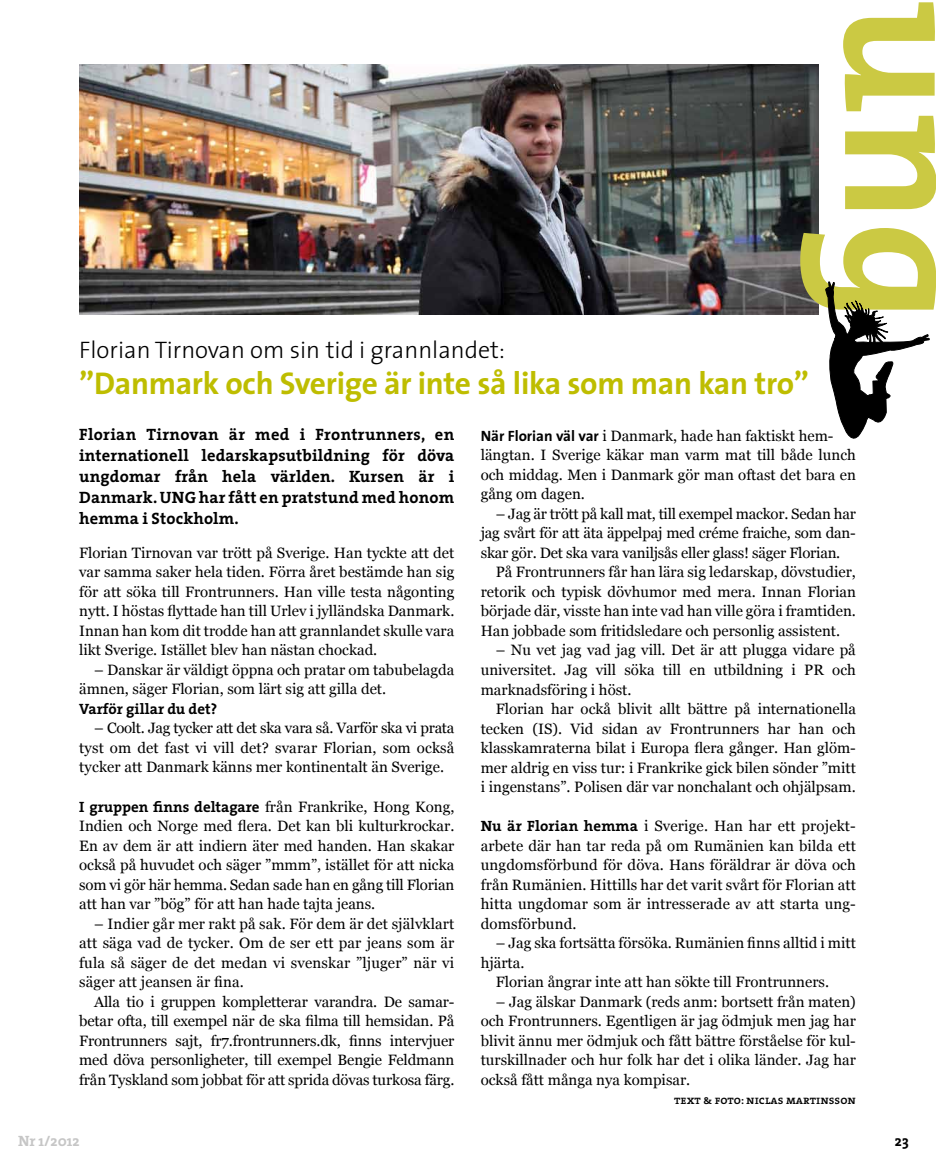
<style>
.page{position:relative;width:936px;height:1170px;background:#fff}
.page>*{position:absolute;margin:0;border:0;box-sizing:border-box;transform-origin:0 0}
.t1{font:700 180px "The Mix";color:#cbc943}
.t2{font:700 31.5px "The Sans";letter-spacing:-.01em;color:#bebd00}
.t3{font:300 24px "The Sans";color:#000}
.t4{font:700 16.5px/21px "The Serif";letter-spacing:.01em;color:#000;text-align:justify}
.t5{font:15px/19.5px "Georgia";color:#000;text-align:justify}
.t6{font:700 15px "The Serif";color:#000}
.t7{font:700 15px "The Serif";color:#c6c6c6}
.t8{font:12px "The Serif Semi Bold Caps";color:#000}
.s1{font-family:"The Serif";font-weight:700}
.s2{font-family:"The Sans";font-weight:700}
</style>
<div class="page">
<img style="left:79px;top:64px;width:739px;height:251px">
<svg style="left:825px;top:281px;width:104px;height:158px"></svg>
<h3 class="t3" style="left:79px;top:330px;width:427px">Florian Tirnovan om sin tid i grannlandet:</h3>
<h1 class="t1" style="left:1056px;top:0;width:323px;rotate:90deg">ung</h1>
<h2 class="t2" style="left:79px;top:357px;width:731px">”Danmark och Sverige är inte så lika som man kan tro”</h2>
<p class="t4" style="left:79px;top:423px;width:376px">Florian Tirnovan är med i Frontrunners, en internationell ledarskapsutbildning för döva ungdomar från hela världen. Kursen är i Danmark. UNG har fått en pratstund med honom hemma i Stockholm.</p>
<p class="t5" style="left:79px;top:543px;width:376px">Florian Tirnovan var trött på Sverige. Han tyckte att det var samma saker hela tiden. Förra året bestämde han sig för att söka till Frontrunners. Han ville testa någonting nytt. I höstas flyttade han till Urlev i jylländska Danmark.<br>Innan han kom dit trodde han att grannlandet skulle vara likt Sverige. Istället blev han nästan chockad.</p>
<p class="t5" style="left:79px;top:660px;width:376px;text-indent:15px">– Danskar är väldigt öppna och pratar om tabubelagda ämnen, säger Florian, som lärt sig att gilla det.</p>
<p class="t6" style="left:79px;top:696px;width:139px">Varför gillar du det?</p>
<p class="t5" style="left:79px;top:718px;width:377px;text-indent:15px">– Coolt. Jag tycker att det ska vara så. Varför ska vi prata tyst om det fast vi vill det? svarar Florian, som också tycker att Danmark känns mer kontinentalt än Sverige.</p>
<p class="t5" style="left:79px;top:796px;width:376px"><span class="s1">I gruppen finns deltagare</span> från Frankrike, Hong Kong, Indien och Norge med flera. Det kan bli kulturkrockar.<br>En av dem är att indiern äter med handen. Han skakar också på huvudet och säger ”mmm”, istället för att nicka som vi gör här hemma. Sedan sade han en gång till Florian att han var ”bög” för att han hade tajta jeans.</p>
<p class="t5" style="left:79px;top:913px;width:377px;text-indent:15px">– Indier går mer rakt på sak. För dem är det självklart att säga vad de tycker. Om de ser ett par jeans som är fula så säger de det medan vi svenskar ”ljuger” när vi säger att jeansen är fina.</p>
<p class="t5" style="left:79px;top:991px;width:377px;text-indent:15px">Alla tio i gruppen kompletterar varandra. De samar&shy;betar ofta, till exempel när de ska filma till hemsidan. På Frontrunners sajt, fr7.frontrunners.dk, finns intervjuer med döva personligheter, till exempel Bengie Feldmann från Tyskland som jobbat för att sprida dövas turkosa färg.</p>
<p class="t5" style="left:480px;top:426px;width:376px;text-align:left"><span class="s2">När Florian väl var</span> i Danmark, hade han faktiskt hem&shy;längtan. I Sverige käkar man varm mat till både lunch och middag. Men i Danmark gör man oftast det bara en gång om dagen.</p>
<p class="t5" style="left:480px;top:504px;width:376px;text-indent:15px">– Jag är trött på kall mat, till exempel mackor. Sedan har jag svårt för att äta äppelpaj med créme fraiche, som dan&shy;skar gör. Det ska vara vaniljsås eller glass! säger Florian.</p>
<p class="t5" style="left:480px;top:562px;width:376px;text-indent:15px">På Frontrunners får han lära sig ledarskap, dövstudier, retorik och typisk dövhumor med mera. Innan Florian började där, visste han inte vad han ville göra i framtiden.<br>Han jobbade som fritidsledare och personlig assistent.</p>
<p class="t5" style="left:480px;top:640px;width:376px;text-indent:15px">– Nu vet jag vad jag vill. Det är att plugga vidare på universitet. Jag vill söka till en utbildning i PR och marknadsföring i höst.</p>
<p class="t5" style="left:480px;top:699px;width:376px;text-indent:15px">Florian har ockå blivit allt bättre på internationella tecken (IS). Vid sidan av Frontrunners har han och klasskamraterna bilat i Europa flera gånger. Han glöm&shy;mer aldrig en viss tur: i Frankrike gick bilen sönder ”mitt i ingenstans”. Polisen där var nonchalant och ohjälpsam.</p>
<p class="t5" style="left:480px;top:816px;width:377px"><span class="s1">Nu är Florian hemma</span> i Sverige. Han har ett projekt&shy;arbete där han tar reda på om Rumänien kan bilda ett ungdomsförbund för döva. Hans föräldrar är döva och från Rumänien. Hittills har det varit svårt för Florian att hitta ungdomar som är intresserade av att starta ung&shy;domsförbund.</p>
<p class="t5" style="left:495px;top:933px;width:361px">– Jag ska fortsätta försöka. Rumänien finns alltid i mitt</p>
<p class="t5" style="left:480px;top:952px;width:45px">hjärta.</p>
<p class="t5" style="left:495px;top:972px;width:335px">Florian ångrar inte att han sökte till Frontrunners.</p>
<p class="t5" style="left:480px;top:991px;width:376px;text-indent:15px">– Jag älskar Danmark (reds anm: bortsett från maten) och Frontrunners. Egentligen är jag ödmjuk men jag har blivit ännu mer ödmjuk och fått bättre förståelse för kul&shy;turskillnader och hur folk har det i olika länder. Jag har också fått många nya kompisar.</p>
<p class="t8" style="left:674px;top:1090px;width:183px">text &amp; foto: niclas martinsson</p>
<p class="t7" style="left:18px;top:1127px;width:63px">Nr 1/2012</p>
<p class="t6" style="left:894px;top:1127px;width:16px">23</p>
</div>
